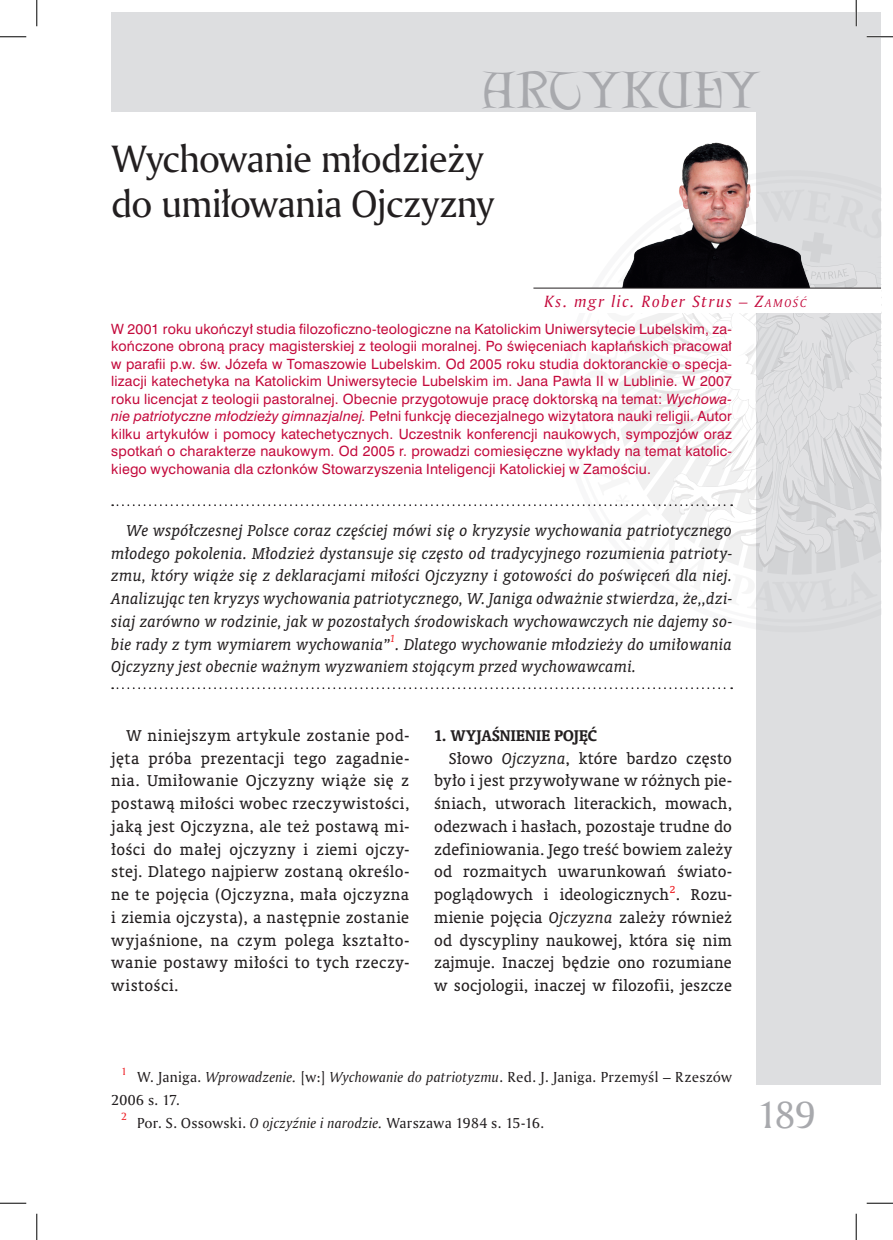
<style>
.page{position:relative;width:893px;height:1240px;background:#fff}
.page>*{position:absolute;margin:0;border:0;box-sizing:border-box;transform-origin:0 0}
.art-TEKST{font:46.55px "Lettergical PL";letter-spacing:-.005em;color:#a8a9ad}
.art-TYTUŁ{font:36.75px "Amerigo PL";letter-spacing:-.025em;color:#231f20}
.pagina-strony{font:36.75px "Amerigo PL";color:#a8a9ad}
.art-TEKST-2{font:15.75px/22.8px "Oranda PL";letter-spacing:.02em;color:#231f20;text-align:justify}
.art-LEAD{font:italic 15.75px/22.8px "Oranda PL";letter-spacing:.005em;color:#231f20;text-align:justify}
.art-autor_do_prawej{font:italic 15.75px "Amerigo PL";letter-spacing:.1em;color:#c40a3c}
.art-podtytuł{font:700 15.75px "Oranda PL";letter-spacing:.015em;color:#231f20}
.art-przypis{font:14px/22.8px "Amerigo PL";letter-spacing:.015em;color:#231f20}
.art-autor-opis{font:13.12px/17.5px "Swis 721 PL";letter-spacing:.01em;color:#c40a3c;text-align:justify}
.art-przypis-2{font:10.15px "Amerigo PL";color:#ee1d23}
.art-TEKST-3{font:10.15px "Oranda PL";color:#ee1d23}
.art-LEAD-2{font:italic 10.15px "Oranda PL";color:#ee1d23}
.s1{font-style:inherit}
.s2{font-size:11.03px}
.s3{font-style:italic}
</style>
<div class="page">
<div style="left:756px;top:12px;width:124px;height:1071px;background:#dddee0"></div>
<div style="left:111px;top:12px;width:769px;height:99px;background:#dddee0"></div>
<img style="left:679px;top:142px;width:72px;height:47px">
<svg style="left:112px;top:189px;width:768px;height:385px"></svg>
<svg style="left:112px;top:687px;width:619px;height:2px"></svg>
<hr style="left:866px;top:36px;width:26px;height:2px;background:#fff">
<hr style="left:854px;top:0;width:2px;height:26px;background:#fff">
<svg style="left:0;top:36px;width:26px;height:1px"></svg>
<svg style="left:866px;top:36px;width:26px;height:1px"></svg>
<svg style="left:0;top:1202px;width:26px;height:1px"></svg>
<svg style="left:866px;top:1202px;width:26px;height:1px"></svg>
<svg style="left:36px;top:0;width:1px;height:26px"></svg>
<svg style="left:36px;top:1213px;width:1px;height:26px"></svg>
<svg style="left:855px;top:0;width:1px;height:26px"></svg>
<svg style="left:855px;top:1213px;width:1px;height:26px"></svg>
<p class="art-TEKST" style="left:482px;top:61px;width:279px">ARTYKUŁY</p>
<p class="art-TYTUŁ" style="left:111px;top:134px;width:373px">Wychowanie młodzieży</p>
<p class="art-TYTUŁ" style="left:111px;top:179px;width:384px">do umiłowania Ojczyzny</p>
<p class="art-autor_do_prawej" style="left:544px;top:290px;width:263px">Ks. mgr lic. Rober Strus – <span class="s1">Z</span><span class="s2">AMOŚĆ</span></p>
<p class="art-autor-opis" style="left:111px;top:320px;width:622px">W 2001 roku ukończył studia filozoficzno-teologiczne na Katolickim Uniwersytecie Lubelskim, za&shy;kończone obroną pracy magisterskiej z teologii moralnej. Po święceniach kapłańskich pracował w parafii p.w. św. Józefa w Tomaszowie Lubelskim. Od 2005 roku studia doktoranckie o specja&shy;lizacji katechetyka na Katolickim Uniwersytecie Lubelskim im. Jana Pawła II w Lublinie. W 2007 roku licencjat z teologii pastoralnej. Obecnie przygotowuje pracę doktorską na temat: <span class="s3">Wychowa&shy;nie patriotyczne młodzieży gimnazjalnej.</span> Pełni funkcję diecezjalnego wizytatora nauki religii. Autor kilku artykułów i pomocy katechetycznych. Uczestnik konferencji naukowych, sympozjów oraz spotkań o charakterze naukowym. Od 2005 r. prowadzi comiesięczne wykłady na temat katolic&shy;kiego wychowania dla członków Stowarzyszenia Inteligencji Katolickiej w Zamościu.</p>
<p class="art-LEAD" style="left:111px;top:518px;width:622px;text-indent:15px">We współczesnej Polsce coraz częściej mówi się o kryzysie wychowania patriotycznego młodego pokolenia. Młodzież dystansuje się często od tradycyjnego rozumienia patrioty&shy;zmu, który wiąże się z deklaracjami miłości Ojczyzny i gotowości do poświęceń dla niej.<br>Analizując ten kryzys wychowania patriotycznego, W. Janiga odważnie stwierdza, że,,dzi&shy;siaj zarówno w rodzinie, jak w pozostałych środowiskach wychowawczych nie dajemy so&shy;bie rady z tym wymiarem wychowania” . Dlatego wychowanie młodzieży do umiłowania</p>
<p class="art-LEAD-2" style="left:390px;top:632px;width:7px">1</p>
<p class="art-LEAD" style="left:111px;top:655px;width:526px">Ojczyzny jest obecnie ważnym wyzwaniem stojącym przed wychowawcami.</p>
<p class="art-TEKST-2" style="left:111px;top:723px;width:299px;text-indent:15px">W niniejszym artykule zostanie pod&shy;jęta próba prezentacji tego zagadnie&shy;nia. Umiłowanie Ojczyzny wiąże się z postawą miłości wobec rzeczywistości, jaką jest Ojczyzna, ale też postawą mi&shy;łości do małej ojczyzny i ziemi ojczy&shy;stej. Dlatego najpierw zostaną określo&shy;ne te pojęcia (Ojczyzna, mała ojczyzna i ziemia ojczysta), a następnie zostanie wyjaśnione, na czym polega kształto&shy;wanie postawy miłości to tych rzeczy&shy;wistości.</p>
<p class="art-podtytuł" style="left:434px;top:724px;width:164px">1. WYJAŚNIENIE POJĘĆ</p>
<p class="art-TEKST-2" style="left:434px;top:746px;width:299px;text-indent:15px">Słowo <span class="s3">Ojczyzna</span>, które bardzo często było i jest przywoływane w różnych pie&shy;śniach, utworach literackich, mowach, odezwach i hasłach, pozostaje trudne do zdefiniowania. Jego treść bowiem zależy od rozmaitych uwarunkowań świato&shy;poglądowych i ideologicznych . Rozu-</p>
<p class="art-TEKST-3" style="left:669px;top:882px;width:7px">2</p>
<p class="art-TEKST-2" style="left:434px;top:905px;width:299px">mienie pojęcia <span class="s3">Ojczyzna</span> zależy również od dyscypliny naukowej, która się nim zajmuje. Inaczej będzie ono rozumiane w socjologii, inaczej w filozofii, jeszcze</p>
<p class="art-przypis-2" style="left:121px;top:1064px;width:7px">1</p>
<p class="art-przypis" style="left:111px;top:1065px;width:622px;text-indent:26px">W. Janiga. <span class="s3">Wprowadzenie.</span> [w:] <span class="s3">Wychowanie do patriotyzmu</span>. Red. J. Janiga. Przemyśl – Rzeszów<br>2006 s. 17.</p>
<p class="art-przypis-2" style="left:121px;top:1109px;width:7px">2</p>
<p class="art-przypis" style="left:137px;top:1110px;width:408px">Por. S. Ossowski. <span class="s3">O ojczyźnie i narodzie.</span> Warszawa 1984 s. 15-16.</p>
<p class="pagina-strony" style="left:756px;top:1089px;width:60px">189</p>
</div>
